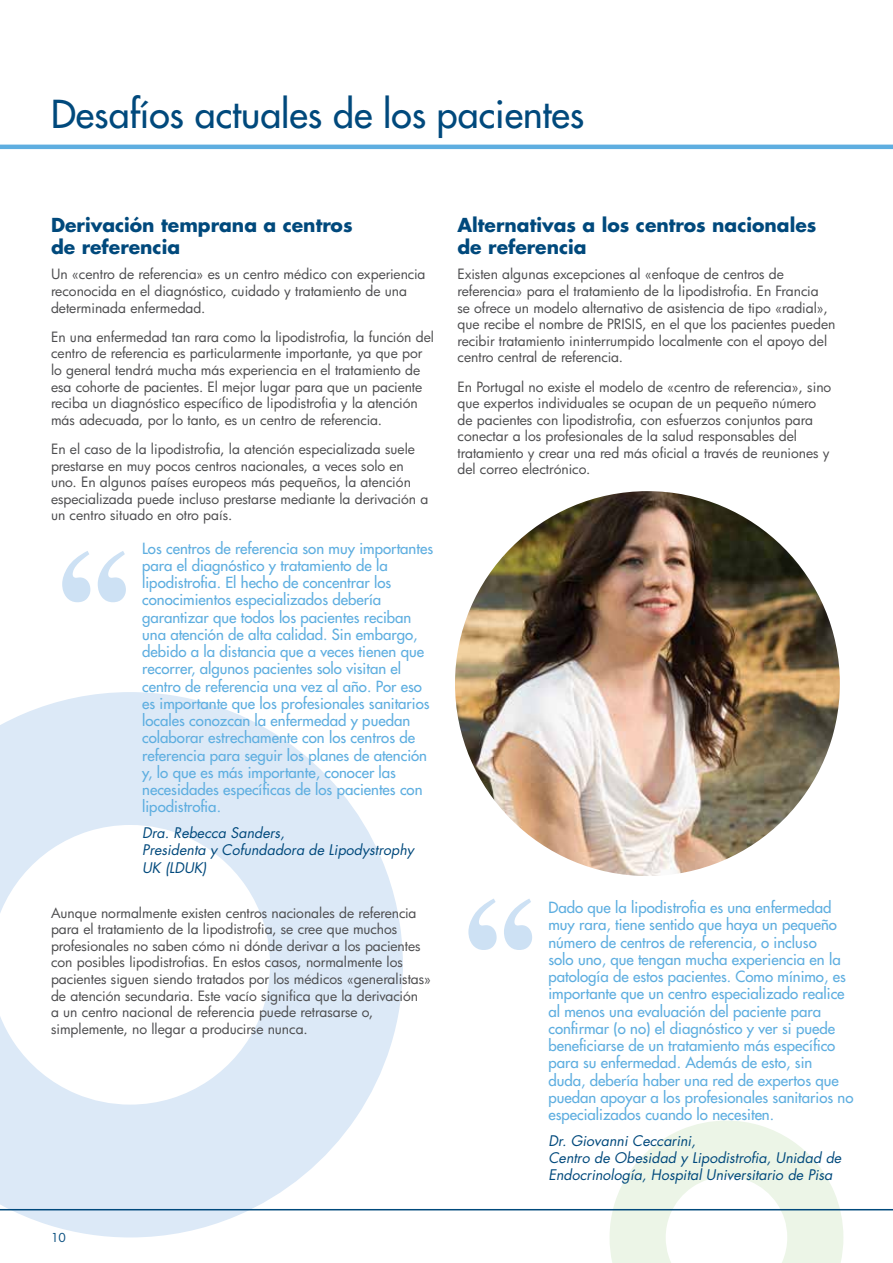
<style>
.page{position:relative;width:893px;height:1263px;background:#fff}
.page>*{position:absolute;margin:0;border:0;box-sizing:border-box;transform-origin:0 0}
.t1{font:700 153.15px "Times";color:#cde1f4}
.t2{font:37.5px "Futura";color:#00497c}
.t3{font:700 18.75px/22.5px "Futura";color:#00497c}
.t4{font:15px/17.2px "Futura";color:#5eaee0}
.t5{font:italic 14.25px/17.2px "Futura";color:#00497c}
.t6{font:13.8px/16.5px "Futura";color:#4d4d4f}
.t7{font:12px "Futura";color:#00497c}
</style>
<div class="page">
<svg style="left:0;top:692px;width:403px;height:545px;fill:#dce9f7"></svg>
<svg style="left:609px;top:1120px;width:234px;height:143px"></svg>
<hr style="left:0;top:145px;width:893px;height:4px;background:#5eaee0">
<hr style="left:0;top:1209px;width:893px;height:1px;background:#00497c">
<img style="left:455px;top:491px;width:385px;height:385px;border-radius:192px">
<h2 class="t2" style="left:51px;top:89px;width:535px">Desafíos actuales de los pacientes</h2>
<h3 class="t3" style="left:51px;top:213px;width:303px">Derivación temprana a centros de referencia</h3>
<p class="t6" style="left:51px;top:266px;width:376px">Un «centro de referencia» es un centro médico con experiencia reconocida en el diagnóstico, cuidado y tratamiento de una determinada enfermedad.</p>
<p class="t6" style="left:51px;top:328px;width:384px">En una enfermedad tan rara como la lipodistrofia, la función del centro de referencia es particularmente importante, ya que por lo general tendrá mucha más experiencia en el tratamiento de esa cohorte de pacientes. El mejor lugar para que un paciente reciba un diagnóstico específico de lipodistrofia y la atención más adecuada, por lo tanto, es un centro de referencia.</p>
<p class="t6" style="left:51px;top:440px;width:379px">En el caso de la lipodistrofia, la atención especializada suele prestarse en muy pocos centros nacionales, a veces solo en uno. En algunos países europeos más pequeños, la atención especializada puede incluso prestarse mediante la derivación a un centro situado en otro país.</p>
<h1 class="t1" style="left:51px;top:458px;width:88px">‘‘</h1>
<p class="t4" style="left:142px;top:539px;width:292px">Los centros de referencia son muy importantes para el diagnóstico y tratamiento de la lipodistrofia. El hecho de concentrar los conocimientos especializados debería garantizar que todos los pacientes reciban una atención de alta calidad. Sin embargo, debido a la distancia que a veces tienen que recorrer, algunos pacientes solo visitan el centro de referencia una vez al año. Por eso es importante que los profesionales sanitarios locales conozcan la enfermedad y puedan colaborar estrechamente con los centros de referencia para seguir los planes de atención y, lo que es más importante, conocer las necesidades específicas de los pacientes con lipodistrofia.</p>
<p class="t5" style="left:142px;top:824px;width:273px">Dra. Rebecca Sanders,<br>Presidenta y Cofundadora de Lipodystrophy<br>UK (LDUK)</p>
<p class="t6" style="left:51px;top:904px;width:382px">Aunque normalmente existen centros nacionales de referencia para el tratamiento de la lipodistrofia, se cree que muchos profesionales no saben cómo ni dónde derivar a los pacientes con posibles lipodistrofias. En estos casos, normalmente los pacientes siguen siendo tratados por los médicos «generalistas» de atención secundaria. Este vacío significa que la derivación<br>a un centro nacional de referencia puede retrasarse o, simplemente, no llegar a producirse nunca.</p>
<p class="t7" style="left:51px;top:1230px;width:16px">10</p>
<h3 class="t3" style="left:457px;top:213px;width:360px">Alternativas a los centros nacionales de referencia</h3>
<p class="t6" style="left:457px;top:266px;width:379px">Existen algunas excepciones al «enfoque de centros de referencia» para el tratamiento de la lipodistrofia. En Francia<br>se ofrece un modelo alternativo de asistencia de tipo «radial», que recibe el nombre de PRISIS, en el que los pacientes pueden recibir tratamiento ininterrumpido localmente con el apoyo del centro central de referencia.</p>
<p class="t6" style="left:457px;top:378px;width:375px">En Portugal no existe el modelo de «centro de referencia», sino que expertos individuales se ocupan de un pequeño número de pacientes con lipodistrofia, con esfuerzos conjuntos para conectar a los profesionales de la salud responsables del tratamiento y crear una red más oficial a través de reuniones y del correo electrónico.</p>
<h1 class="t1" style="left:457px;top:806px;width:88px">‘‘</h1>
<p class="t4" style="left:548px;top:899px;width:307px">Dado que la lipodistrofia es una enfermedad muy rara, tiene sentido que haya un pequeño número de centros de referencia, o incluso<br>solo uno, que tengan mucha experiencia en la patología de estos pacientes. Como mínimo, es importante que un centro especializado realice al menos una evaluación del paciente para confirmar (o no) el diagnóstico y ver si puede beneficiarse de un tratamiento más específico para su enfermedad. Además de esto, sin<br>duda, debería haber una red de expertos que puedan apoyar a los profesionales sanitarios no especializados cuando lo necesiten.</p>
<p class="t5" style="left:548px;top:1132px;width:294px">Dr. Giovanni Ceccarini,<br>Centro de Obesidad y Lipodistrofia, Unidad de<br>Endocrinología, Hospital Universitario de Pisa</p>
</div>
